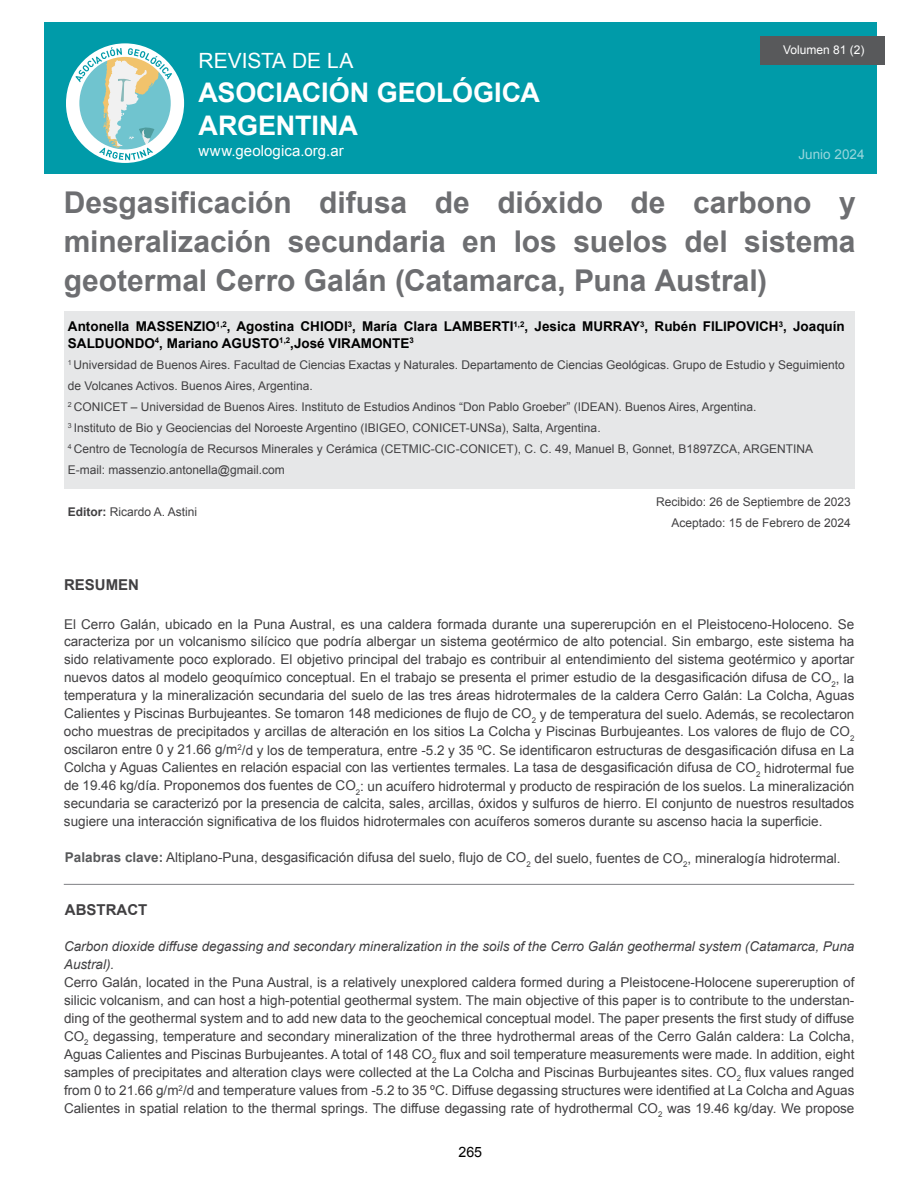
<style>
.page{position:relative;width:918px;height:1188px;background:#fff}
.page>*{position:absolute;margin:0;border:0;box-sizing:border-box;transform-origin:0 0}
.t1{font:700 30px/39px "Arial";color:#6d6e71;text-align:justify}
.t2{font:700 27px/33px "Arial";letter-spacing:-.005em;color:#fff}
.t3{font:21px "Arial";color:#fff}
.t4{font:15px "Arial";letter-spacing:.005em;color:#fff}
.t5{font:700 15px "Arial";color:#414042}
.t6{font:14.25px "Arial";color:#000}
.t7{font:13.5px/18px "Arial";color:#414042;text-align:justify}
.t8{font:700 13.5px/16.2px "Arial";color:#000}
.t9{font:italic 13.5px/18px "Arial";color:#414042}
.t10{font:13.5px "Arial";color:#fff}
.t11{font:12px/21px "Arial";color:#414042}
.t12{font:12px "Arial";color:#fff}
.s1{font-weight:700}
.s2{font-weight:700;color:#58595b}
</style>
<div class="page">
<div style="left:44px;top:22px;width:833px;height:152px;background:#009ba9"></div>
<svg style="left:66px;top:43px;width:118px;height:120px"></svg>
<div style="left:760px;top:36px;width:125px;height:28px;background:#58595b"></div>
<div style="left:64px;top:311px;width:790px;height:178px;background:#e6e7e8"></div>
<hr style="left:64px;top:884px;width:790px;height:1px;background:#7e8083">
<p class="t12" style="left:783px;top:42px;width:83px">Volumen 81 (2)</p>
<h3 class="t3" style="left:199px;top:47px;width:156px">REVISTA DE LA</h3>
<h2 class="t2" style="left:199px;top:77px;width:343px">ASOCIACIÓN GEOLÓGICA<br>ARGENTINA</h2>
<p class="t4" style="left:199px;top:141px;width:147px">www.geologica.org.ar</p>
<p class="t10" style="left:799px;top:145px;width:68px">Junio 2024</p>
<h1 class="t1" style="left:64px;top:184px;width:793px">Desgasificación difusa de dióxido de carbono y mineralización secundaria en los suelos del sistema geotermal Cerro Galán (Catamarca, Puna Austral)</h1>
<p class="t8" style="left:68px;top:319px;width:778px">Antonella MASSENZIO<sup>1,2</sup>, Agostina CHIODI<sup>3</sup>, María Clara LAMBERTI<sup>1,2</sup>, Jesica MURRAY<sup>3</sup>, Rubén FILIPOVICH<sup>3</sup>, Joaquín<br>SALDUONDO<sup>4</sup>, Mariano AGUSTO<sup>1,2</sup>,José VIRAMONTE<sup>3</sup></p>
<p class="t11" style="left:68px;top:354px;width:778px"><sup>1</sup> Universidad de Buenos Aires. Facultad de Ciencias Exactas y Naturales. Departamento de Ciencias Geológicas. Grupo de Estudio y Seguimiento de Volcanes Activos. Buenos Aires, Argentina.<br><sup>2</sup> CONICET – Universidad de Buenos Aires. Instituto de Estudios Andinos “Don Pablo Groeber” (IDEAN). Buenos Aires, Argentina.<br><sup>3</sup> Instituto de Bio y Geociencias del Noroeste Argentino (IBIGEO, CONICET-UNSa), Salta, Argentina.<br><sup>4</sup> Centro de Tecnología de Recursos Minerales y Cerámica (CETMIC-CIC-CONICET), C. C. 49, Manuel B, Gonnet, B1897ZCA, ARGENTINA E-mail: massenzio.antonella@gmail.com</p>
<p class="t11" style="left:68px;top:501px;width:131px"><span class="s1">Editor:</span> Ricardo A. Astini</p>
<p class="t11" style="left:656px;top:491px;width:196px;text-align:right">Recibido: 26 de Septiembre de 2023<br>Aceptado: 15 de Febrero de 2024</p>
<p class="t5" style="left:64px;top:574px;width:76px">RESUMEN</p>
<p class="t7" style="left:64px;top:615px;width:792px">El Cerro Galán, ubicado en la Puna Austral, es una caldera formada durante una supererupción en el Pleistoceno-Holoceno. Se caracteriza por un volcanismo silícico que podría albergar un sistema geotérmico de alto potencial. Sin embargo, este sistema ha sido relativamente poco explorado. El objetivo principal del trabajo es contribuir al entendimiento del sistema geotérmico y aportar nuevos datos al modelo geoquímico conceptual. En el trabajo se presenta el primer estudio de la desgasificación difusa de CO<sub>2</sub>, la temperatura y la mineralización secundaria del suelo de las tres áreas hidrotermales de la caldera Cerro Galán: La Colcha, Aguas Calientes y Piscinas Burbujeantes. Se tomaron 148 mediciones de flujo de CO<sub>2</sub> y de temperatura del suelo. Además, se recolectaron ocho muestras de precipitados y arcillas de alteración en los sitios La Colcha y Piscinas Burbujeantes. Los valores de flujo de CO<sub>2 </sub>oscilaron entre 0 y 21.66 g/m<sup>2</sup>/d y los de temperatura, entre -5.2 y 35 ºC. Se identificaron estructuras de desgasificación difusa en La Colcha y Aguas Calientes en relación espacial con las vertientes termales. La tasa de desgasificación difusa de CO<sub>2</sub> hidrotermal fue de 19.46 kg/día. Proponemos dos fuentes de CO<sub>2</sub>: un acuífero hidrotermal y producto de respiración de los suelos. La mineralización secundaria se caracterizó por la presencia de calcita, sales, arcillas, óxidos y sulfuros de hierro. El conjunto de nuestros resultados sugiere una interacción significativa de los fluidos hidrotermales con acuíferos someros durante su ascenso hacia la superficie.</p>
<p class="t7" style="left:65px;top:849px;width:777px"><span class="s2">Palabras clave:</span> Altiplano-Puna, desgasificación difusa del suelo, flujo de CO<sub>2</sub> del suelo, fuentes de CO<sub>2</sub>, mineralogía hidrotermal.</p>
<p class="t5" style="left:65px;top:900px;width:84px">ABSTRACT</p>
<p class="t9" style="left:64px;top:937px;width:792px">Carbon dioxide diffuse degassing and secondary mineralization in the soils of the Cerro Galán geothermal system (Catamarca, Puna<br>Austral).</p>
<p class="t7" style="left:64px;top:973px;width:792px">Cerro Galán, located in the Puna Austral, is a relatively unexplored caldera formed during a Pleistocene-Holocene supereruption of silicic volcanism, and can host a high-potential geothermal system. The main objective of this paper is to contribute to the understan&shy;ding of the geothermal system and to add new data to the geochemical conceptual model. The paper presents the first study of diffuse CO<sub>2</sub> degassing, temperature and secondary mineralization of the three hydrothermal areas of the Cerro Galán caldera: La Colcha, Aguas Calientes and Piscinas Burbujeantes. A total of 148 CO<sub>2</sub> flux and soil temperature measurements were made. In addition, eight samples of precipitates and alteration clays were collected at the La Colcha and Piscinas Burbujeantes sites. CO<sub>2</sub> flux values ranged from 0 to 21.66 g/m<sup>2</sup>/d and temperature values from -5.2 to 35 ºC. Diffuse degassing structures were identified at La Colcha and Aguas Calientes in spatial relation to the thermal springs. The diffuse degassing rate of hydrothermal CO<sub>2</sub> was 19.46 kg/day. We propose</p>
<p class="t6" style="left:458px;top:1142px;width:25px">265</p>
</div>
